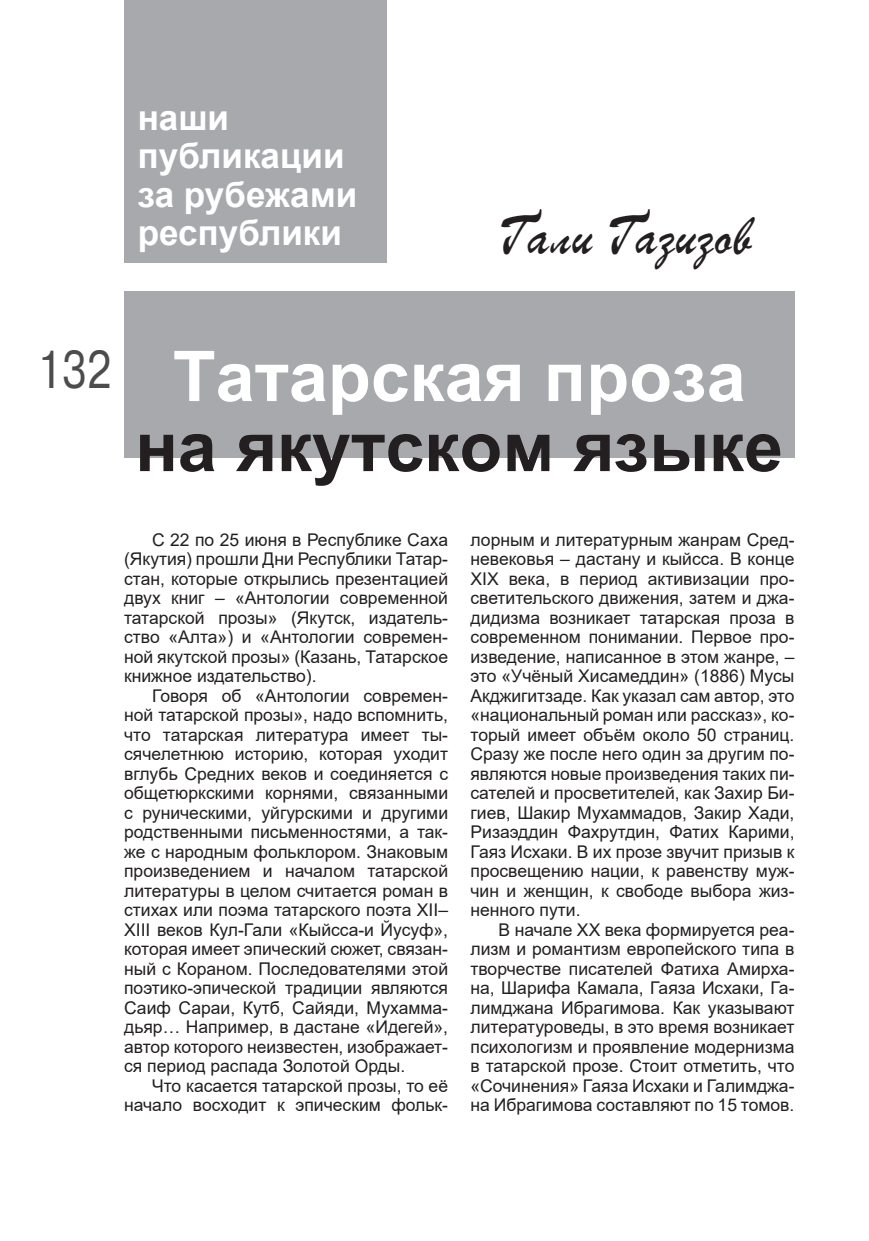
<style>
.page{position:relative;width:869px;height:1241px;background:#fff}
.page>*{position:absolute;margin:0;border:0;box-sizing:border-box;transform-origin:0 0}
.t1{font:700 70px "Arial";color:#231f20}
.t2{font:700 70px "Arial";color:#fff}
.t3{font:52.5px "TT Parsec";color:#231f20;scale:.9 1}
.t4{font:49px "TT Arial";color:#4b4c4d;scale:.8 1}
.t5{font:700 35px/38.5px "Arial";color:#fff}
.t6{font:17.5px/19.4px "Arial";color:#231f20;text-align:justify}
</style>
<div class="page">
<div style="left:124px;top:0;width:263px;height:262px;background:#a8a9ad"></div>
<div style="left:124px;top:291px;width:670px;height:166px;background:#a8a9ad"></div>
<h3 class="t5" style="left:138px;top:98px;width:221px">наши публикации за рубежами республики</h3>
<h2 class="t3" style="left:496px;top:205px;width:286px">Гали Газизов</h2>
<h3 class="t4" style="left:37px;top:342px;width:94px">132</h3>
<h1 class="t2" style="left:173px;top:337px;width:574px">Татарская проза</h1>
<h1 class="t1" style="left:135px;top:407px;width:648px">на якутском языке</h1>
<p class="t6" style="left:124px;top:530px;width:325px;text-indent:28px">С 22 по 25 июня в Республике Саха (Якутия) прошли Дни Республики Татар&shy;стан, которые открылись презентацией двух книг – «Антологии современной татарской прозы» (Якутск, издатель&shy;ство «Алта») и «Антологии современ&shy;ной якутской прозы» (Казань, Татарское книжное издательство).</p>
<p class="t6" style="left:124px;top:685px;width:325px;text-indent:28px">Говоря об «Антологии современ&shy;ной татарской прозы», надо вспомнить, что татарская литература имеет ты&shy;сячелетнюю историю, которая уходит вглубь Средних веков и соединяется с общетюркскими корнями, связанными с руническими, уйгурскими и другими родственными письменностями, а так&shy;же с народным фольклором. Знаковым произведением и началом татарской литературы в целом считается роман в стихах или поэма татарского поэта XII– XIII веков Кул-Гали «Кыйсса-и Йусуф», которая имеет эпический сюжет, связан&shy;ный с Кораном. Последователями этой поэтико-эпической традиции являются Саиф Сараи, Кутб, Сайяди, Мухамма&shy;дьяр… Например, в дастане «Идегей», автор которого неизвестен, изображает&shy;ся период распада Золотой Орды.</p>
<p class="t6" style="left:124px;top:1075px;width:325px;text-align:right">Что касается татарской прозы, то её начало восходит к эпическим фольк-</p>
<p class="t6" style="left:470px;top:530px;width:325px">лорным и литературным жанрам Сред&shy;невековья – дастану и кыйсса. В конце XIX века, в период активизации про&shy;светительского движения, затем и джа&shy;дидизма возникает татарская проза в современном понимании. Первое про&shy;изведение, написанное в этом жанре, – это «Учёный Хисамеддин» (1886) Мусы Акджигитзаде. Как указал сам автор, это «национальный роман или рассказ», ко&shy;торый имеет объём около 50 страниц.<br>Сразу же после него один за другим по&shy;являются новые произведения таких пи&shy;сателей и просветителей, как Захир Би&shy;гиев, Шакир Мухаммадов, Закир Хади, Ризаэддин Фахрутдин, Фатих Карими, Гаяз Исхаки. В их прозе звучит призыв к просвещению нации, к равенству муж&shy;чин и женщин, к свободе выбора жиз&shy;ненного пути.</p>
<p class="t6" style="left:470px;top:919px;width:325px;text-indent:28px">В начале ХХ века формируется реа&shy;лизм и романтизм европейского типа в творчестве писателей Фатиха Амирха&shy;на, Шарифа Камала, Гаяза Исхаки, Га&shy;лимджана Ибрагимова. Как указывают литературоведы, в это время возникает психологизм и проявление модернизма в татарской прозе. Стоит отметить, что «Сочинения» Гаяза Исхаки и Галимджа&shy;на Ибрагимова составляют по 15 томов.</p>
</div>
